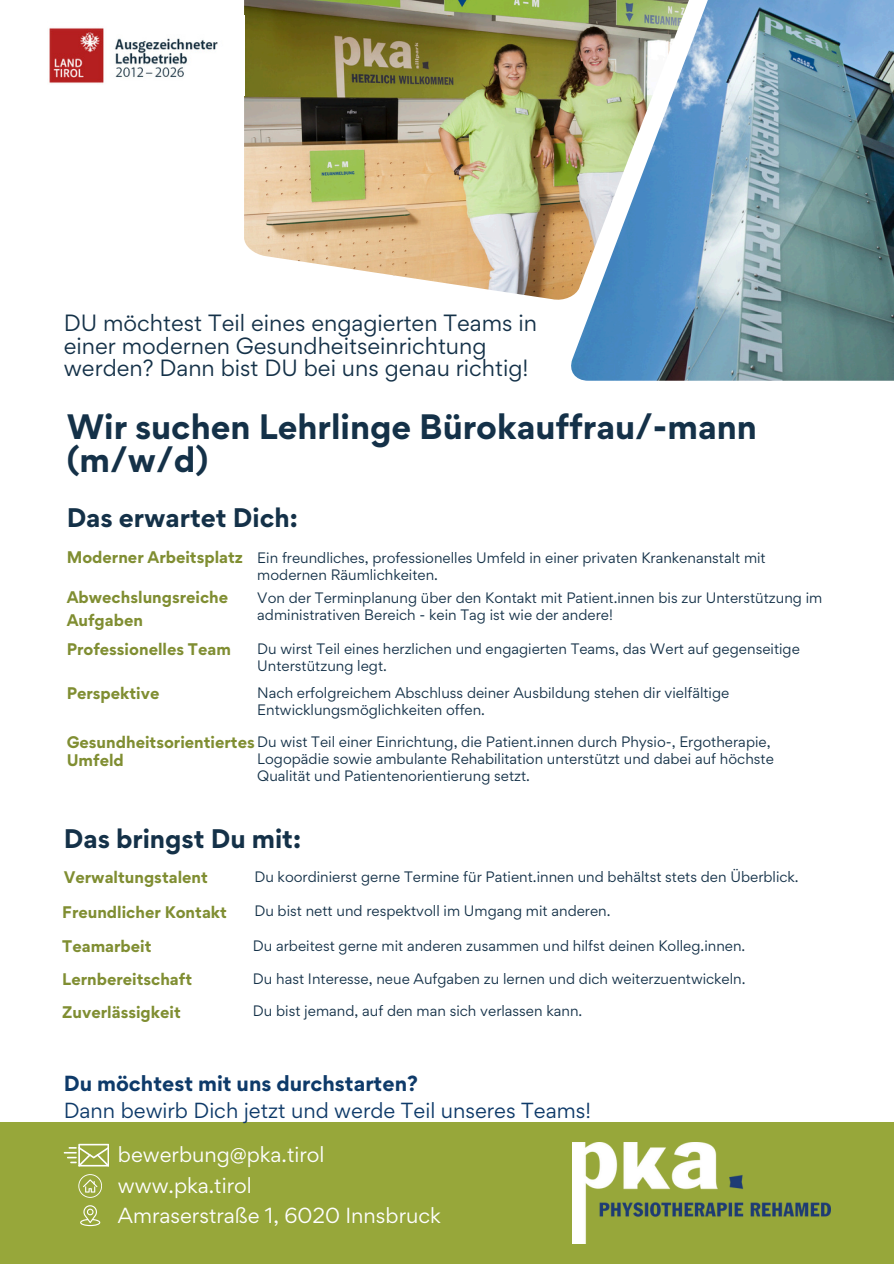
<style>
.page{position:relative;width:894px;height:1264px;background:#fff}
.page>*{position:absolute;margin:0;border:0;box-sizing:border-box;transform-origin:0 0}
.t1{font:700 31.5px/33.8px "Gordita";color:#143148}
.t2{font:700 24px "Gordita";color:#143148}
.t3{font:21px/22.5px "Gordita";color:#143148}
.t4{font:19.5px/27px "Gordita";color:#0e3a69}
.t5{font:19.5px "Gordita";color:#fefefe}
.t6{font:700 15px/22.5px "Gordita";color:#808e32}
.t7{font:13.5px/16.8px "Gordita";color:#143148}
.s1{font-weight:700}
</style>
<div class="page">
<img style="left:244px;top:0;width:327px;height:299px">
<img style="left:571px;top:0;width:322px;height:381px">
<div style="left:0;top:1122px;width:893px;height:141px;background:#97a73a"></div>
<img style="left:49px;top:27px;width:169px;height:57px">
<img style="left:572px;top:1142px;width:258px;height:101px">
<svg style="left:78px;top:1174px;width:24px;height:23px"></svg>
<svg style="left:80px;top:1205px;width:20px;height:20px"></svg>
<svg style="left:64px;top:1143px;width:45px;height:23px"></svg>
<h3 class="t3" style="left:64px;top:312px;width:475px">DU möchtest Teil eines engagierten Teams in einer modernen Gesundheitseinrichtung werden? Dann bist DU bei uns genau richtig!</h3>
<p class="t1" style="left:67px;top:409px;width:691px">Wir suchen Lehrlinge Bürokauffrau/-mann (m/w/d)</p>
<h2 class="t2" style="left:67px;top:501px;width:233px">Das erwartet Dich:</h2>
<h4 class="t7" style="left:257px;top:549px;width:510px">Ein freundliches, professionelles Umfeld in einer privaten Krankenanstalt mit modernen Räumlichkeiten.</h4>
<h4 class="t6" style="left:67px;top:546px;width:178px">Moderner Arbeitsplatz</h4>
<p class="t6" style="left:67px;top:586px;width:163px">Abwechslungsreiche<br>Aufgaben</p>
<p class="t7" style="left:257px;top:589px;width:566px">Von der Terminplanung über den Kontakt mit Patient.innen bis zur Unterstützung im administrativen Bereich - kein Tag ist wie der andere!</p>
<p class="t6" style="left:67px;top:637px;width:166px">Professionelles Team</p>
<h4 class="t7" style="left:257px;top:640px;width:544px">Du wirst Teil eines herzlichen und engagierten Teams, das Wert auf gegenseitige<br>Unterstützung legt.</h4>
<p class="t6" style="left:67px;top:682px;width:94px">Perspektive</p>
<h4 class="t7" style="left:257px;top:684px;width:473px">Nach erfolgreichem Abschluss deiner Ausbildung stehen dir vielfältige<br>Entwicklungsmöglichkeiten offen.</h4>
<p class="t6" style="left:67px;top:733px;width:189px;line-height:18px">Gesundheitsorientiertes<br>Umfeld</p>
<h4 class="t7" style="left:257px;top:733px;width:518px">Du wist Teil einer Einrichtung, die Patient.innen durch Physio-, Ergotherapie,<br>Logopädie sowie ambulante Rehabilitation unterstützt und dabei auf höchste<br>Qualität und Patientenorientierung setzt.</h4>
<h4 class="t2" style="left:64px;top:822px;width:239px">Das bringst Du mit:</h4>
<h4 class="t6" style="left:64px;top:865px;width:146px">Verwaltungstalent</h4>
<p class="t7" style="left:254px;top:868px;width:545px">Du koordinierst gerne Termine für Patient.innen und behältst stets den Überblick.</p>
<h4 class="t6" style="left:62px;top:900px;width:166px">Freundlicher Kontakt</h4>
<p class="t7" style="left:254px;top:902px;width:357px">Du bist nett und respektvoll im Umgang mit anderen.</p>
<h4 class="t6" style="left:62px;top:934px;width:91px">Teamarbeit</h4>
<p class="t7" style="left:253px;top:937px;width:494px">Du arbeitest gerne mit anderen zusammen und hilfst deinen Kolleg.innen.</p>
<h3 class="t6" style="left:62px;top:968px;width:131px">Lernbereitschaft</h3>
<p class="t7" style="left:253px;top:969px;width:494px">Du hast Interesse, neue Aufgaben zu lernen und dich weiterzuentwickeln.</p>
<p class="t6" style="left:62px;top:1000px;width:120px">Zuverlässigkeit</p>
<p class="t7" style="left:253px;top:1002px;width:331px">Du bist jemand, auf den man sich verlassen kann.</p>
<h1 class="t4" style="left:64px;top:1069px;width:528px"><span class="s1">Du möchtest mit uns durchstarten?<br></span>Dann bewirb Dich jetzt und werde Teil unseres Teams!</h1>
<h2 class="t5" style="left:118px;top:1141px;width:208px">bewerbung@pka.tirol</h2>
<h4 class="t5" style="left:118px;top:1171px;width:135px">www.pka.tirol</h4>
<p class="t5" style="left:118px;top:1201px;width:324px">Amraserstraße 1, 6020 Innsbruck</p>
</div>
